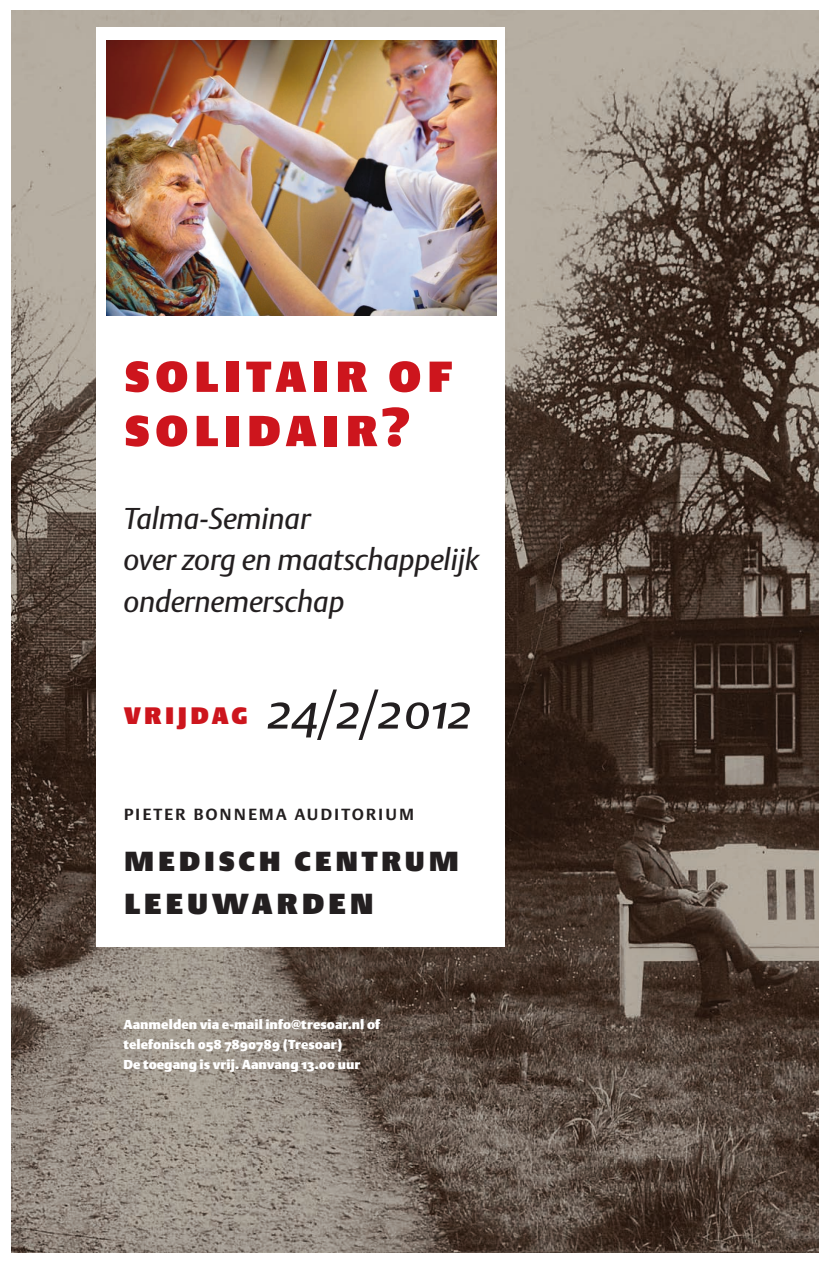
<style>
.page{position:relative;width:830px;height:1263px;background:#fff}
.page>*{position:absolute;margin:0;border:0;box-sizing:border-box;transform-origin:0 0}
.t1{font:800 54.3px/54.3px "DTL Argo T Caps";letter-spacing:.075em;color:#cd151d}
.t2{font:italic 50.47px "DTL Argo ST";letter-spacing:-.015em;color:#231f20}
.t3{font:800 36.3px "DTL Argo T Caps";letter-spacing:.075em;color:#231f20}
.t4{font:800 34.5px "DTL Argo T Caps";letter-spacing:.08em;color:#231f20}
.t5{font:italic 29.85px/41.7px "DTL Argo ST";letter-spacing:-.005em;color:#231f20}
.t6{font:500 20.85px "DTL Argo T Caps";letter-spacing:.07em;color:#231f20}
.t7{font:800 12.83px/20px "DTL Argo ST";color:#fff}
.s1{font-family:"DTL Argo T Caps";font-weight:800;font-style:normal;font-size:29.85px;color:#cd151d}
</style>
<div class="page">
<img style="left:12px;top:11px;width:806px;height:1241px">
<div style="left:96px;top:27px;width:409px;height:920px;background:#fff"></div>
<img style="left:107px;top:40px;width:389px;height:276px">
<h1 class="t1" style="left:123px;top:344px;width:331px">solitair of solidair?</h1>
<h3 class="t5" style="left:123px;top:497px;width:357px">Talma-Seminar<br>over zorg en maatschappelijk ondernemerschap</h3>
<h2 class="t2" style="left:123px;top:681px;width:350px"><span class="s1">vrijdag</span> 24/2/2012</h2>
<h3 class="t6" style="left:123px;top:800px;width:292px">pieter bonnema auditorium</h3>
<h3 class="t4" style="left:123px;top:835px;width:338px">medisch centrum</h3>
<h3 class="t3" style="left:123px;top:876px;width:252px">leeuwarden</h3>
<p class="t7" style="left:123px;top:1014px;width:258px">Aanmelden via e-mail info@tresoar.nl of telefonisch 058 7890789 (Tresoar)<br>De toegang is vrij. Aanvang 13.00 uur</p>
</div>
